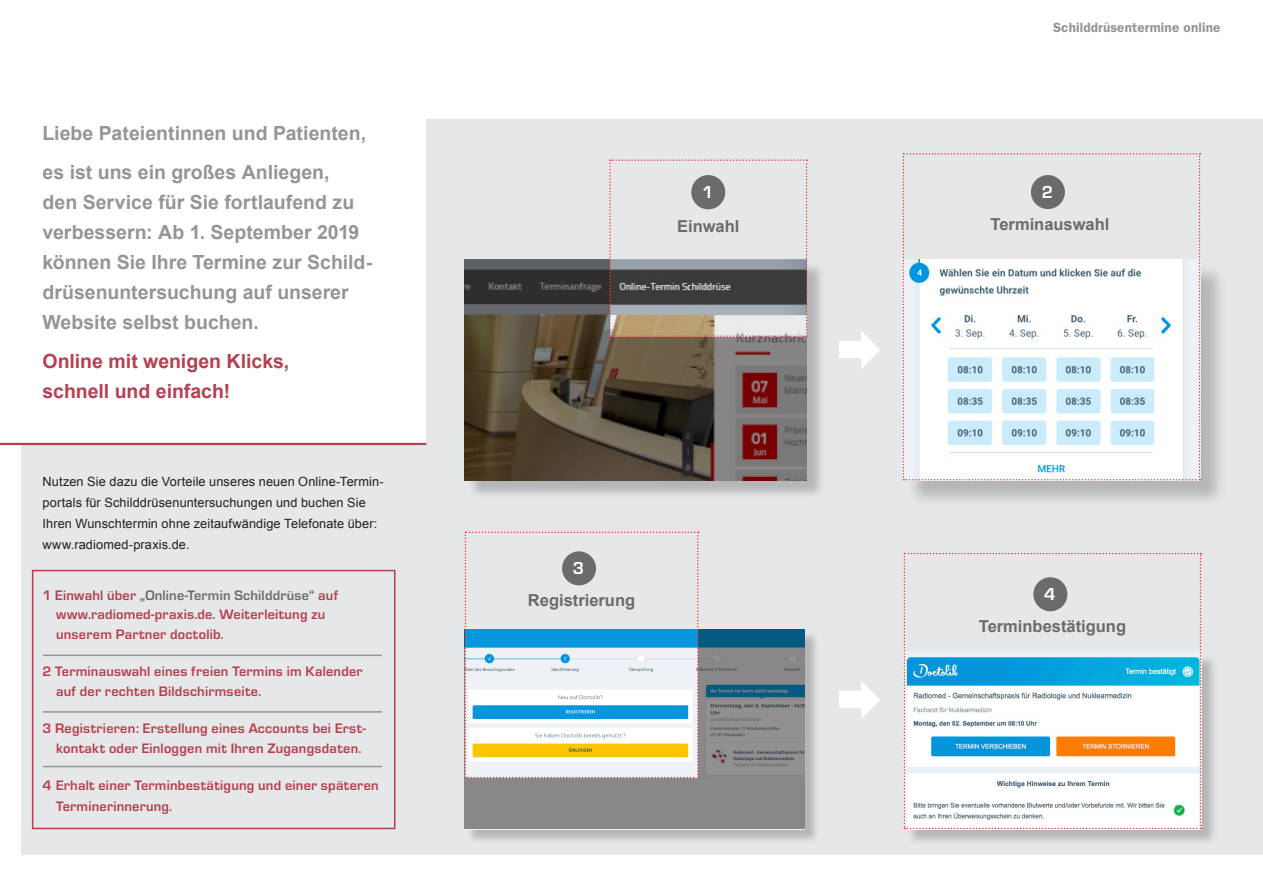
<style>
.page{position:relative;width:1263px;height:893px;background:#fff}
.page>*{position:absolute;margin:0;border:0;box-sizing:border-box;transform-origin:0 0}
.t1{font:700 19.5px/30px "Arial";color:#939598}
.t2{font:700 19.5px/30px "Arial";color:#b6404f}
.Zwiti_klein{font:700 18px "Eurostile T";color:#fff}
.t3{font:700 16.5px "Arial";color:#6b6b6e}
.Zwiti_klein-2{font:700 14.25px/19.5px "Eurostile T";letter-spacing:.015em;color:#b6404f}
.t4{font:600 13.5px "Franklin Gothic";letter-spacing:.01em;color:#939598}
.Copy{font:12.75px/21px "Arial";letter-spacing:.01em;color:#231f20}
.s1{color:#6c6d70}
</style>
<div class="page">
<div style="left:21px;top:119px;width:1242px;height:736px;background:#e6e7e9"></div>
<div style="left:0;top:118px;width:425px;height:327px;background:#fff"></div>
<hr style="left:0;top:443px;width:426px;height:2px;background:#b6404f">
<hr style="left:43px;top:655px;width:339px;height:1px;background:#939598">
<hr style="left:43px;top:711px;width:339px;height:2px;background:#939598">
<hr style="left:43px;top:766px;width:339px;height:1px;background:#939598">
<div style="left:32px;top:570px;width:363px;height:259px;border:2px solid #b6404f"></div>
<div style="left:467px;top:262px;width:358px;height:237px;background:#231f20;opacity:.25"></div>
<svg style="left:465px;top:259px;width:342px;height:221px;background:#5a4d42"></svg>
<svg style="left:609px;top:159px;width:198px;height:178px"></svg>
<div style="left:691px;top:175px;width:34px;height:34px;background:#6b6b6e;border-radius:50%"></div>
<div style="left:906px;top:263px;width:322px;height:245px;background:#231f20;opacity:.25"></div>
<svg style="left:902px;top:153px;width:298px;height:327px"></svg>
<div style="left:1031px;top:175px;width:34px;height:34px;background:#6b6b6e;border-radius:50%"></div>
<svg style="left:839px;top:331px;width:41px;height:38px"></svg>
<svg style="left:839px;top:681px;width:41px;height:38px"></svg>
<div style="left:906px;top:653px;width:313px;height:194px;background:#231f20;opacity:.25"></div>
<svg style="left:904px;top:553px;width:297px;height:276px"></svg>
<div style="left:1033px;top:577px;width:34px;height:34px;background:#6b6b6e;border-radius:50%"></div>
<div style="left:466px;top:631px;width:354px;height:213px;background:#231f20;opacity:.25"></div>
<svg style="left:465px;top:629px;width:340px;height:200px;background:#7c8389"></svg>
<svg style="left:465px;top:531px;width:234px;height:247px"></svg>
<div style="left:562px;top:551px;width:34px;height:34px;background:#6b6b6e;border-radius:50%"></div>
<p class="t1" style="left:43px;top:118px;width:325px">Liebe Pateientinnen und Patienten,</p>
<p class="t1" style="left:43px;top:157px;width:331px">es ist uns ein großes Anliegen,<br>den Service für Sie fortlaufend zu verbessern: Ab 1. September 2019 können Sie Ihre Termine zur Schild&shy;drüsenuntersuchung auf unserer<br>Website selbst buchen.</p>
<p class="t2" style="left:43px;top:346px;width:248px">Online mit wenigen Klicks, schnell und einfach!</p>
<p class="Copy" style="left:43px;top:471px;width:343px">Nutzen Sie dazu die Vorteile unseres neuen Online-Termin&shy;portals für Schilddrüsenuntersuchungen und buchen Sie Ihren Wunschtermin ohne zeitaufwändige Telefonate über: www.radiomed-praxis.de.</p>
<p class="Zwiti_klein-2" style="left:56px;top:585px;width:284px;text-indent:-14px">1 Einwahl über <span class="s1">„Online-Termin Schilddrüse“</span> auf www.radiomed-praxis.de. Weiterleitung zu unserem Partner doctolib.</p>
<p class="Zwiti_klein-2" style="left:56px;top:662px;width:308px;text-indent:-14px">2 Terminauswahl eines freien Termins im Kalender auf der rechten Bildschirmseite.</p>
<p class="Zwiti_klein-2" style="left:56px;top:719px;width:311px;text-indent:-14px">3 Registrieren: Erstellung eines Accounts bei Erst&shy;kontakt oder Einloggen mit Ihren Zugangsdaten.</p>
<p class="Zwiti_klein-2" style="left:56px;top:775px;width:324px;line-height:21px;text-indent:-14px">4 Erhalt einer Terminbestätigung und einer späteren<br>Terminerinnerung.</p>
<p class="t4" style="left:1053px;top:20px;width:169px">Schilddrüsentermine online</p>
<p class="Zwiti_klein" style="left:1042px;top:181px;width:13px">2</p>
<p class="Zwiti_klein" style="left:702px;top:182px;width:13px">1</p>
<p class="t3" style="left:677px;top:215px;width:64px">Einwahl</p>
<p class="t3" style="left:990px;top:213px;width:120px">Terminauswahl</p>
<p class="Zwiti_klein" style="left:573px;top:558px;width:13px">3</p>
<p class="t3" style="left:528px;top:589px;width:109px">Registrierung</p>
<p class="Zwiti_klein" style="left:1044px;top:584px;width:13px">4</p>
<p class="t3" style="left:979px;top:615px;width:149px">Terminbestätigung</p>
</div>
